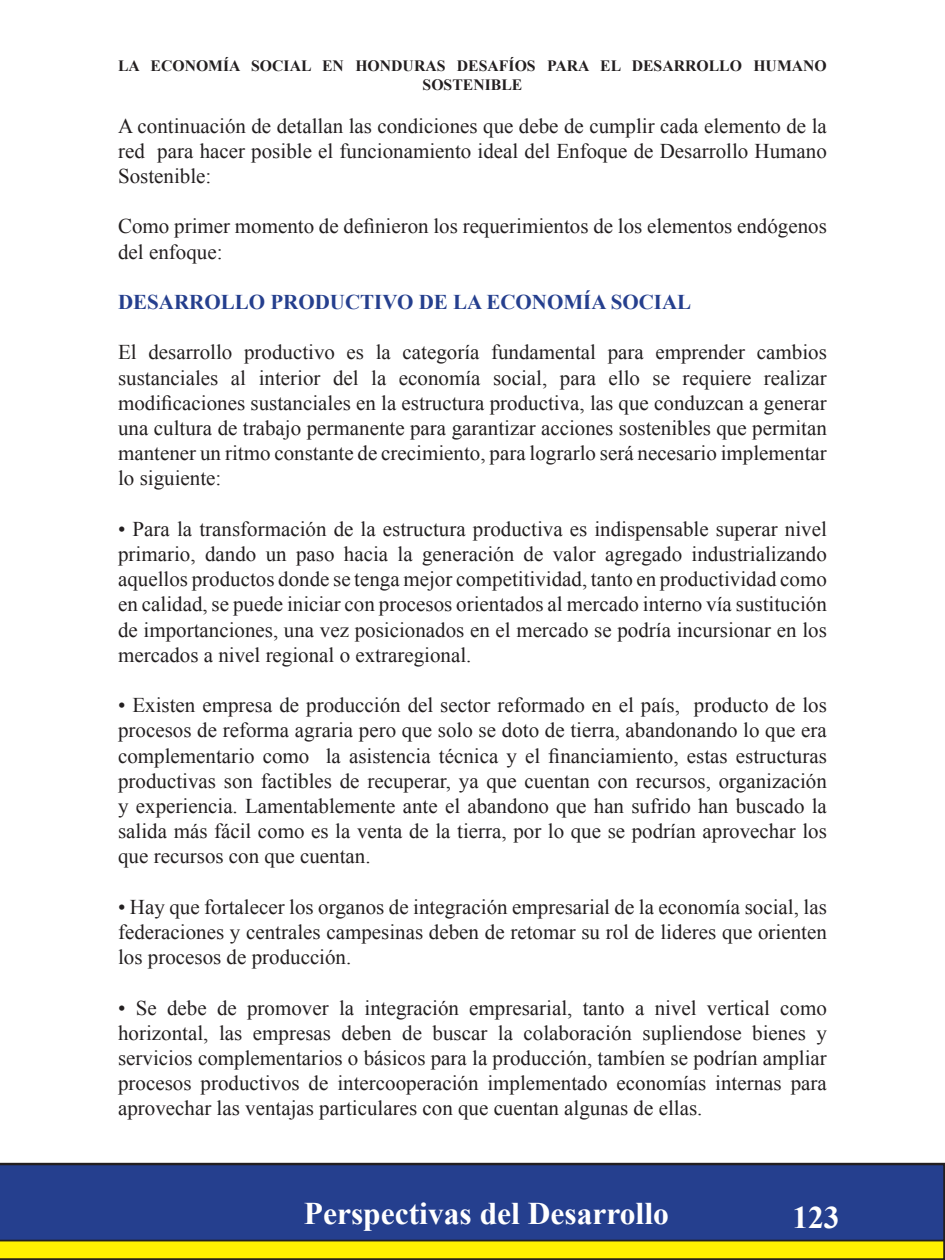
<style>
.page{position:relative;width:945px;height:1260px;background:#fff}
.page>*{position:absolute;margin:0;border:0;box-sizing:border-box;transform-origin:0 0}
.t1{font:700 31.5px "Times New Roman";color:#fff}
.t2{font:21px/25.2px "Times New Roman";color:#231f20;text-align:justify}
.t3{font:700 21px "Times New Roman";color:#253f8e}
.t4{font:700 15.75px/18.9px "Times New Roman";color:#231f20;text-align:center}
</style>
<div class="page">
<svg style="left:0;top:1163px;width:945px;height:97px;background:#dbce05"></svg>
<div style="left:0;top:1164px;width:945px;height:77px;background:#253f8e"></div>
<p class="t4" style="left:118px;top:56px;width:710px">LA ECONOMÍA SOCIAL EN HONDURAS DESAFÍOS PARA EL DESARROLLO HUMANO<br>SOSTENIBLE</p>
<p class="t2" style="left:118px;top:113px;width:710px">A continuación de detallan las condiciones que debe de cumplir cada elemento de la red para hacer posible el funcionamiento ideal del Enfoque de Desarrollo Humano Sostenible:</p>
<p class="t2" style="left:118px;top:214px;width:710px">Como primer momento de definieron los requerimientos de los elementos endógenos del enfoque:</p>
<p class="t3" style="left:118px;top:288px;width:31px">DESARROLLO</p>
<p class="t3" style="left:270px;top:288px;width:29px">PRODUCTIVO</p>
<p class="t3" style="left:419px;top:288px;width:98px">DE LA ECONOMÍA</p>
<p class="t3" style="left:611px;top:288px;width:27px">SOCIAL</p>
<p class="t2" style="left:118px;top:340px;width:710px">El desarrollo productivo es la categoría fundamental para emprender cambios sustanciales al interior del la economía social, para ello se requiere realizar modificaciones sustanciales en la estructura productiva, las que conduzcan a generar una cultura de trabajo permanente para garantizar acciones sostenibles que permitan mantener un ritmo constante de crecimiento, para lograrlo será necesario implementar lo siguiente:</p>
<p class="t2" style="left:118px;top:516px;width:710px">• Para la transformación de la estructura productiva es indispensable superar nivel primario, dando un paso hacia la generación de valor agregado industrializando aquellos productos donde se tenga mejor competitividad, tanto en productividad como en calidad, se puede iniciar con procesos orientados al mercado interno vía sustitución de importanciones, una vez posicionados en el mercado se podría incursionar en los mercados a nivel regional o extraregional.</p>
<p class="t2" style="left:118px;top:692px;width:710px">• Existen empresa de producción del sector reformado en el país, producto de los procesos de reforma agraria pero que solo se doto de tierra, abandonando lo que era complementario como la asistencia técnica y el financiamiento, estas estructuras productivas son factibles de recuperar, ya que cuentan con recursos, organización y experiencia. Lamentablemente ante el abandono que han sufrido han buscado la salida más fácil como es la venta de la tierra, por lo que se podrían aprovechar los que recursos con que cuentan.</p>
<p class="t2" style="left:118px;top:894px;width:710px">• Hay que fortalecer los organos de integración empresarial de la economía social, las federaciones y centrales campesinas deben de retomar su rol de lideres que orienten los procesos de producción.</p>
<p class="t2" style="left:118px;top:995px;width:710px">• Se debe de promover la integración empresarial, tanto a nivel vertical como horizontal, las empresas deben de buscar la colaboración supliendose bienes y servicios complementarios o básicos para la producción, tambíen se podrían ampliar procesos productivos de intercooperación implementado economías internas para aprovechar las ventajas particulares con que cuentan algunas de ellas.</p>
<h1 class="t1" style="left:304px;top:1192px;width:367px">PERSPECTIVAS DEL DESARROLLO</h1>
<h1 class="t1" style="left:792px;top:1195px;width:49px">123</h1>
</div>
